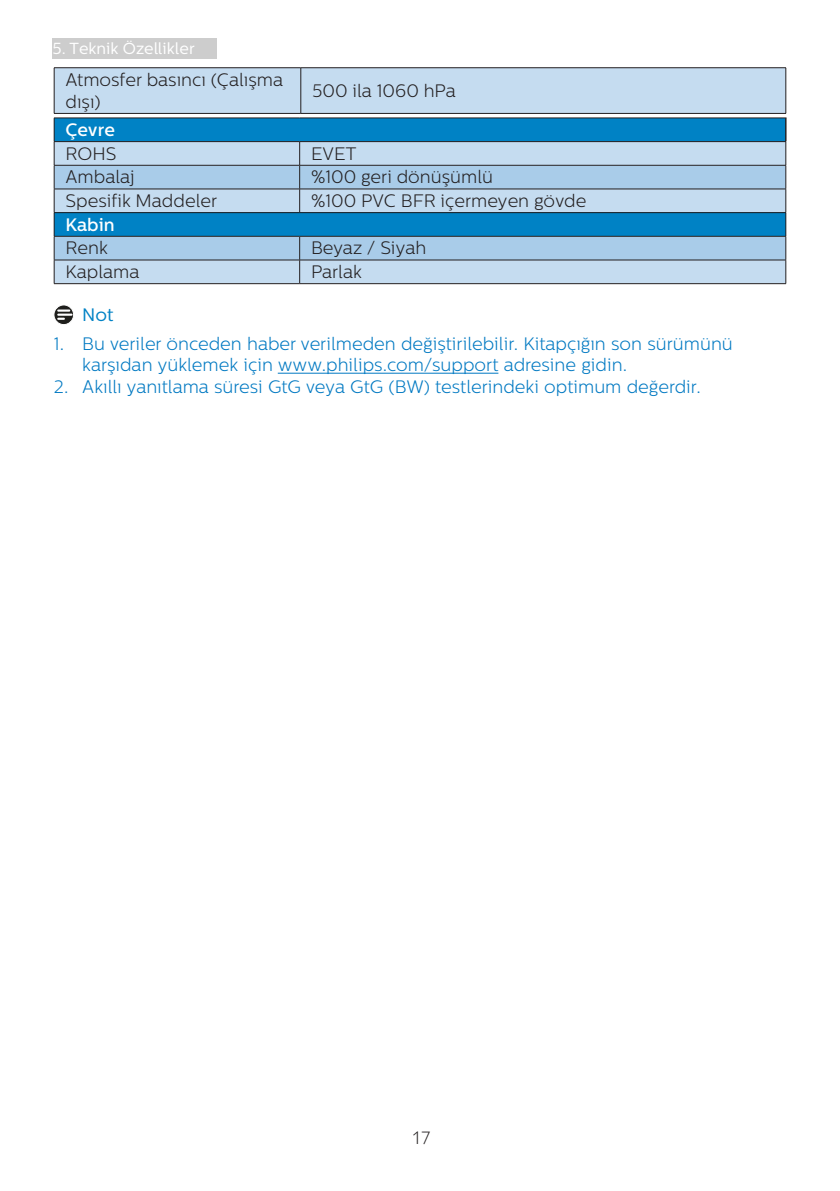
<style>
.page{position:relative;width:840px;height:1191px;background:#fff}
.page>*{position:absolute;margin:0;border:0;box-sizing:border-box;transform-origin:0 0}
.Body_Text{font:300 18px/21.6px "Centrale Sans";color:#0079c2}
.t1{font:300 18px/22px "Centrale Sans";color:#231f20}
.t2{font:500 18px "Centrale Sans";color:#fff}
.Heading_4{font:18px "Centrale Sans";color:#0082c5}
.t3{font:18px "Gill Sans Alt One WGL Light";color:#231f20}
.t4{font:16px "Centrale Sans";color:#fff}
</style>
<div class="page">
<div style="left:52px;top:38px;width:165px;height:20px;background:#cdcdcd"></div>
<hr style="left:277px;top:373px;width:221px;height:1px;background:#0079c2">
<hr style="left:54px;top:67px;width:246px;height:1px;background:#231f20">
<hr style="left:300px;top:67px;width:485px;height:1px;background:#231f20">
<hr style="left:54px;top:283px;width:245px;height:1px;background:#231f20">
<hr style="left:299px;top:283px;width:486px;height:1px;background:#231f20">
<svg style="left:54px;top:68px;width:732px;height:215px;background:#90bfde"></svg>
<hr style="left:54px;top:118px;width:245px;height:1px;background:#231f20">
<hr style="left:299px;top:118px;width:487px;height:1px;background:#231f20">
<hr style="left:784px;top:118px;width:2px;height:23px;background:#231f20">
<hr style="left:54px;top:141px;width:245px;height:1px;background:#231f20">
<hr style="left:299px;top:141px;width:486px;height:1px;background:#231f20">
<svg style="left:54px;top:305px;width:20px;height:19px"></svg>
<div style="left:54px;top:305px;width:20px;height:19px;border:1px solid #fff;border-radius:50%"></div>
<svg style="left:58px;top:309px;width:13px;height:11px"></svg>
<p class="t4" style="left:52px;top:39px;width:144px">5. Teknik Özellikler</p>
<p class="t1" style="left:65px;top:69px;width:219px">Atmosfer basıncı (Çalışma dışı)</p>
<p class="t1" style="left:312px;top:80px;width:145px">500 ila 1060 hPa</p>
<p class="t2" style="left:65px;top:119px;width:51px">Çevre</p>
<p class="t1" style="left:65px;top:142px;width:52px">ROHS</p>
<p class="t1" style="left:311px;top:142px;width:47px">EVET</p>
<p class="t1" style="left:65px;top:166px;width:71px">Ambalaj</p>
<p class="t1" style="left:311px;top:166px;width:183px">%100 geri dönüşümlü</p>
<p class="t1" style="left:65px;top:190px;width:153px">Spesifik Maddeler</p>
<p class="t1" style="left:311px;top:190px;width:277px">%100 PVC BFR içermeyen gövde</p>
<p class="t2" style="left:65px;top:214px;width:51px">Kabin</p>
<p class="t1" style="left:65px;top:237px;width:44px">Renk</p>
<p class="t1" style="left:311px;top:237px;width:117px">Beyaz / Siyah</p>
<p class="t1" style="left:65px;top:261px;width:75px">Kaplama</p>
<p class="t1" style="left:311px;top:261px;width:52px">Parlak</p>
<p class="Heading_4" style="left:82px;top:304px;width:33px">Not</p>
<p class="Body_Text" style="left:82px;top:333px;width:651px;text-indent:-28px">1. Bu veriler önceden haber verilmeden değiştirilebilir. Kitapçığın son sürümünü karşıdan yüklemek için www.philips.com/support adresine gidin.</p>
<p class="Body_Text" style="left:54px;top:376px;width:648px">2. Akıllı yanıtlama süresi GtG veya GtG (BW) testlerindeki optimum değerdir.</p>
<p class="t3" style="left:412px;top:1126px;width:19px">17</p>
</div>
